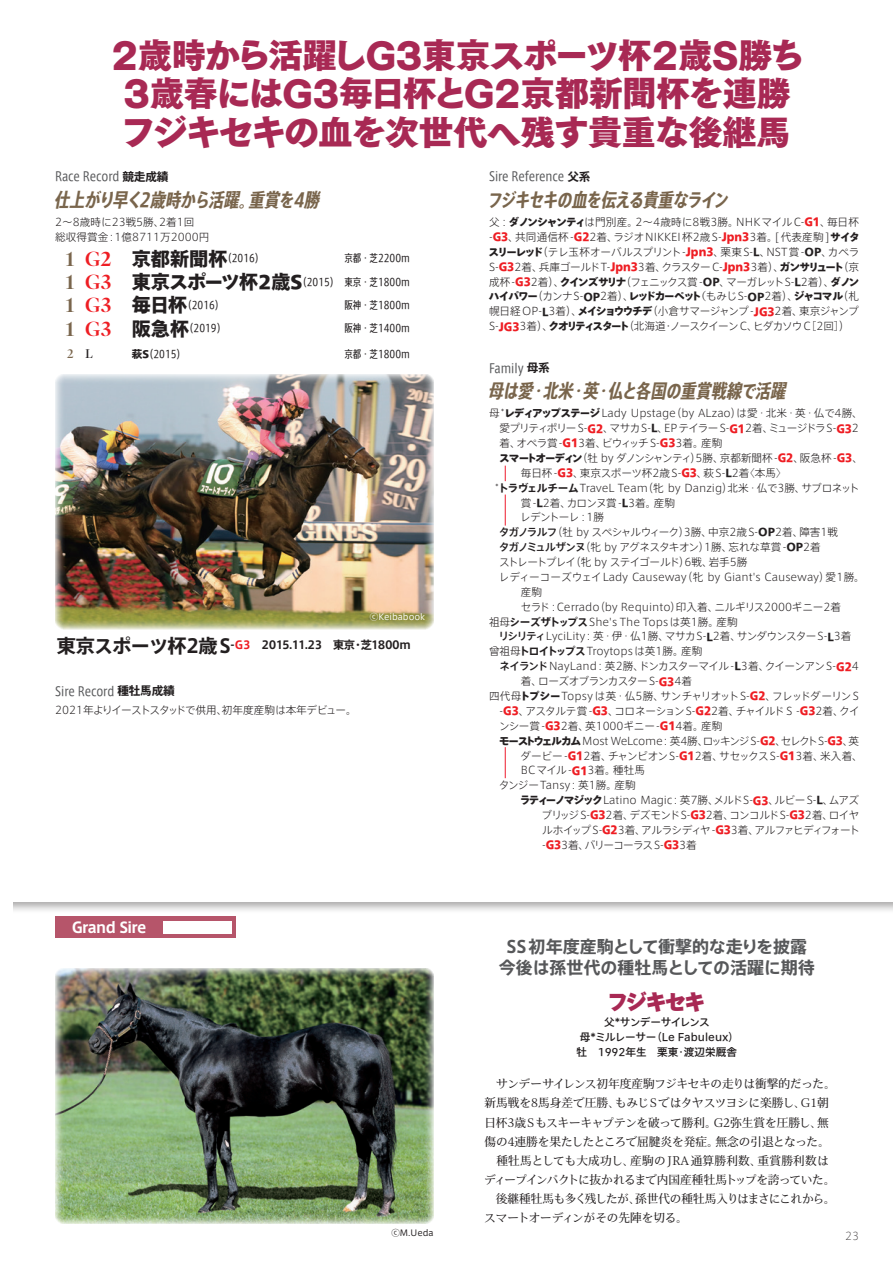
<style>
.page{position:relative;width:893px;height:1263px;background:#fff}
.page>*{position:absolute;margin:0;border:0;box-sizing:border-box;transform-origin:0 0}
.t1{font:34.05px/38.2px "Tsuku Go Pro U";letter-spacing:-.01em;color:#a82954}
.t2{font:21.3px "Tazugane Gothic Std N X Black";letter-spacing:-.085em;color:#a82954}
.t3{font:italic 19.2px "Axis Cond Std N B";color:#79654c}
.t4{font:16.95px/21.3px "Axis Basic Pro N B";color:#57585a;text-align:center}
.t5{font:14.85px "Axis Basic Pro N B";letter-spacing:-.04em;color:#fff}
.t6{font:12.75px "Axis Cond Std N R";color:#57585a}
.t7{font:11.7px/19.2px "TP Min Std N C Md R";letter-spacing:-.01em;color:#231f20}
.t8{font:11.7px "TP Min Std N C Hi B";color:#79654c}
.t9{font:11.1px "Axis Basic Pro N B";letter-spacing:-.045em;color:#231f20}
.t10{font:10.65px/14.9px "Axis Basic Pro N L";letter-spacing:-.015em;color:#231f20;text-align:justify}
.t11{font:10.65px/23.4px "Axis Cond Std N R";color:#231f20;text-align:justify}
.t12{font:10.65px "Axis Basic Pro N L";letter-spacing:-.05em;color:#231f20}
.t13{font:10.65px "Axis Basic Pro N L";letter-spacing:-.055em;color:#231f20}
.t14{font:10.65px/14.9px "Tokyo City Font Std N M";color:#231f20;text-align:center}
.t15{font:10.65px "Axis Basic Pro N L";letter-spacing:-.07em;color:#231f20}
.t16{font:10.65px "Axis Basic Pro N L";letter-spacing:-.09em;color:#231f20}
.t17{font:10.65px "Axis Basic Pro N L";letter-spacing:-.045em;color:#231f20}
.t18{font:10.65px "Axis Basic Pro N L";letter-spacing:-.065em;color:#231f20}
.t19{font:10.65px "Axis Basic Pro N L";letter-spacing:-.075em;color:#231f20}
.t20{font:10.65px "Axis Basic Pro N EL";color:#231f20}
.t21{font:8.55px "Axis Basic Pro N R";color:#fff}
.t22{font:8.55px "Axis Basic Pro N R";color:#231f20}
.s1{font-family:"Axis Basic Pro N B";font-size:11.7px;color:#231f20}
.s2{font-family:"Tazugane Gothic Std N";font-weight:900}
.s3{font-family:"Tazugane Gothic Std N";font-weight:900;font-size:11.7px;color:#ee1d23}
.s4{font-family:"Tazugane Gothic Std N";font-weight:800;font-size:11.1px}
.s5{font-family:"TP Min Std N C Hi H";font-size:19.2px;color:#79654c}
.s6{font-family:"TP Min Std N C Hi H";font-size:19.2px;color:#ee1d23}
.s7{font-family:"Tazugane Gothic Std N";font-weight:900;font-size:19.2px}
.s8{color:#231f20}
.s9{font-size:19.2px}
.s10{color:#ee1d23}
.s11{font-family:"Axis Basic Pro N B"}
.s12{font-family:"Axis Basic Pro N M"}
</style>
<div class="page">
<div style="left:0;top:886px;width:893px;height:28px;background:#231f20;opacity:.4"></div>
<div style="left:0;top:890px;width:893px;height:12px;background:#fff"></div>
<div style="left:0;top:870px;width:893px;height:26px;background:#fff"></div>
<img style="left:55px;top:374px;width:379px;height:255px">
<svg style="left:505px;top:466px;width:1px;height:15px"></svg>
<hr style="left:505px;top:494px;width:1px;height:32px;background:#ee1b2d">
<hr style="left:505px;top:747px;width:1px;height:31px;background:#ee1b2d">
<div style="left:55px;top:916px;width:181px;height:22px;background:#b6556a"></div>
<div style="left:163px;top:921px;width:68px;height:12px;background:#fff"></div>
<img style="left:55px;top:968px;width:379px;height:255px">
<div style="left:0;top:0;width:13px;height:1263px;background:#fff"></div>
<h1 class="t1" style="left:112px;top:37px;width:694px">2歳時から活躍しG3東京スポーツ杯2歳S勝ち<br>3歳春にはG3毎日杯とG2京都新聞杯を連勝フジキセキの血を次世代へ残す貴重な後継馬</h1>
<p class="t6" style="left:55px;top:168px;width:115px">Race Record <span class="s1">競走成績</span></p>
<h3 class="t3" style="left:54px;top:186px;width:271px">仕上がり早く2歳時から活躍。重賞を4勝</h3>
<p class="t10" style="left:55px;top:214px;width:156px">2〜8歳時に23戦5勝、2着1回<br>総収得賞金:1億8711万2000円</p>
<p class="t6" style="left:489px;top:168px;width:103px">Sire Reference <span class="s1">父系</span></p>
<p class="t10" style="left:488px;top:214px;width:373px">父 : <span class="s2">ダノンシャンティ</span>は門別産。2〜4歳時に8戦3勝。NHKマイルC-<span class="s3">G1</span>、毎日杯-<span class="s3">G3</span>、共同通信杯-<span class="s3">G2</span>2着、ラジオNIKKEI杯2歳S-<span class="s3">Jpn3</span>3着。[代表産駒]<span class="s2">サイタスリーレッド</span>（テレ玉杯オーバルスプリント-<span class="s3">Jpn3</span>、栗東 S-<span class="s4">L</span>、NST 賞 -<span class="s4">OP</span>、カペラS-<span class="s3">G3</span>2着、兵庫ゴールドT-<span class="s3">Jpn3</span>3着、クラスターC-<span class="s3">Jpn3</span>3着）、<span class="s2">ガンサリュート</span>（京成杯 -<span class="s3">G3</span>2着）、<span class="s2">クインズサリナ</span>（フェニックス賞 -<span class="s4">OP</span>、マーガレットS-<span class="s4">L</span>2着）、<span class="s2">ダノンハイパワー</span>（カンナS-<span class="s4">OP</span>2着）、<span class="s2">レッドカーペット（</span>もみじS-<span class="s4">OP</span>2着）、<span class="s2">ジャコマル</span>（札幌日経OP-<span class="s4">L</span>3着）、<span class="s2">メイショウウチデ</span>（小倉サマージャンプ -<span class="s3">JG3</span>2着、東京ジャンプS-<span class="s3">JG3</span>3着）、<span class="s2">クオリティスタート</span>（北海道・ノースクイーン C、ヒダカソウ C［2回］）</p>
<h3 class="t3" style="left:487px;top:186px;width:247px">フジキセキの血を伝える貴重なライン</h3>
<p class="t11" style="left:64px;top:246px;width:200px"><span class="s5">1</span> <span class="s6">G2</span> <span class="s7">京都新聞杯</span>（2016）</p>
<p class="t11" style="left:64px;top:246px;width:347px;text-indent:280px">京都・芝2200m <span class="s5">1</span> <span class="s6">G3</span> <span class="s7">東京スポーツ杯2歳S</span>（2015） 東京・芝1800m <span class="s5">1</span> <span class="s6">G3</span> <span class="s7">毎日杯</span>（2016）</p>
<p class="t11" style="left:344px;top:293px;width:67px">阪神・芝1800m</p>
<p class="t11" style="left:64px;top:316px;width:162px"><span class="s5">1</span> <span class="s6">G3</span> <span class="s7">阪急杯</span>（2019）</p>
<p class="t11" style="left:344px;top:316px;width:67px">阪神・芝1400m</p>
<p class="t8" style="left:67px;top:345px;width:28px">2 <span class="s8">L</span></p>
<p class="t11" style="left:132px;top:342px;width:54px"><span class="s2">萩S</span>（2015）</p>
<p class="t11" style="left:344px;top:342px;width:67px">京都・芝1800m</p>
<p class="t21" style="left:370px;top:610px;width:57px">ⓒKeibabook</p>
<p class="t9" style="left:57px;top:637px;width:355px"><span class="s9">東京スポーツ杯2歳S</span>-<span class="s10">G3</span>　2015.11.23　東京・芝1800m</p>
<p class="t6" style="left:55px;top:682px;width:121px">Sire Record <span class="s1">種牡馬成績</span></p>
<p class="t17" style="left:55px;top:702px;width:303px">2021年よりイーストスタッドで供用、初年度産駒は本年デビュー。</p>
<h3 class="t5" style="left:72px;top:916px;width:76px">Grand Sire</h3>
<p class="t6" style="left:489px;top:359px;width:62px">Family <span class="s1">母系</span></p>
<h3 class="t3" style="left:488px;top:377px;width:304px">母は愛･北米･英･仏と各国の重賞戦線で活躍</h3>
<p class="t10" style="left:489px;top:405px;width:375px">母*<span class="s2">レディアップステージ</span>Lady Upstage（by ALzao）は愛･北米･英･仏で4勝、</p>
<p class="t15" style="left:500px;top:420px;width:361px">愛プリティポリーS-<span class="s3">G2</span>、マサカS-<span class="s4">L</span>、EPテイラーS-<span class="s3">G1</span>2着、ミュージドラS-<span class="s3">G3</span>2</p>
<p class="t12" style="left:500px;top:435px;width:224px">着、オペラ賞-<span class="s3">G1</span>3着、ビウィッチS-<span class="s3">G3</span>3着。産駒</p>
<p class="t10" style="left:499px;top:450px;width:365px"><span class="s2">スマートオーディン</span>（牡 by ダノンシャンティ）5勝、京都新聞杯 -<span class="s3">G2</span>、阪急杯 -<span class="s3">G3</span>、</p>
<p class="t10" style="left:521px;top:465px;width:267px">毎日杯-<span class="s3">G3</span>、東京スポーツ杯2歳S-<span class="s3">G3</span>、萩S-<span class="s4">L</span>2着〈本馬〉</p>
<p class="t10" style="left:495px;top:480px;width:366px">*<span class="s11">トラヴェルチーム</span>TraveL Team（牝 by Danzig）北米･仏で3勝、サブロネット</p>
<p class="t12" style="left:521px;top:495px;width:156px">賞-<span class="s4">L</span>2着、カロンヌ賞-<span class="s4">L</span>3着。産駒</p>
<p class="t18" style="left:520px;top:509px;width:85px">レデントーレ : 1勝</p>
<p class="t10" style="left:499px;top:524px;width:341px"><span class="s12">タガノラルフ</span>（牡 by スペシャルウィーク）3勝、中京2歳 S-<span class="s4">OP</span>2着、障害1戦</p>
<p class="t10" style="left:499px;top:539px;width:323px"><span class="s12">タガノミュルザンヌ</span>（牝 by アグネスタキオン）1勝、忘れな草賞 -<span class="s4">OP</span>2着</p>
<p class="t12" style="left:499px;top:554px;width:250px">ストレートプレイ（牝 by ステイゴールド）6戦、岩手5勝</p>
<p class="t10" style="left:499px;top:569px;width:367px">レディーコーズウェイLady Causeway（牝 by Giant's Causeway）愛1勝。</p>
<p class="t10" style="left:521px;top:584px;width:23px">産駒</p>
<p class="t10" style="left:521px;top:599px;width:322px">セラド :Cerrado（by Requinto）印入着、ニルギリス2000ギニー2着</p>
<p class="t10" style="left:489px;top:613px;width:250px">祖母<span class="s11">シーズザトップス</span>She's The Topsは英1勝。産駒</p>
<p class="t10" style="left:499px;top:628px;width:354px"><span class="s12">リシリティ</span>LyciLity: 英･伊･仏1勝、マサカS-<span class="s4">L</span>2着、サンダウンスターS-<span class="s4">L</span>3着</p>
<p class="t10" style="left:489px;top:643px;width:215px">曾祖母<span class="s11">トロイトップス</span>Troytopsは英1勝。産駒</p>
<p class="t13" style="left:499px;top:658px;width:361px"><span class="s12">ネイランド</span>NayLand : 英2勝、ドンカスターマイル -<span class="s4">L</span>3着、クイーンアンS-<span class="s3">G2</span>4</p>
<p class="t18" style="left:521px;top:673px;width:173px">着、ローズオブランカスターS-<span class="s3">G3</span>4着</p>
<p class="t10" style="left:489px;top:688px;width:371px">四代母<span class="s2">トプシー</span>Topsy は英･仏5勝、サンチャリオットS-<span class="s3">G2</span>、フレッドダーリンS</p>
<p class="t13" style="left:500px;top:703px;width:362px">-<span class="s3">G3</span>、アスタルテ賞-<span class="s3">G3</span>、コロネーションS-<span class="s3">G2</span>2着、チャイルドＳ-<span class="s3">G3</span>2着、クイ</p>
<p class="t10" style="left:499px;top:718px;width:225px">ンシー賞-<span class="s3">G3</span>2着、英1000ギニー-<span class="s3">G1</span>4着。産駒</p>
<p class="t10" style="left:499px;top:732px;width:361px"><span class="s2">モーストウェルカム</span>Most WeLcome: 英4勝、ロッキンジS-<span class="s3">G2</span>、セレクトS-<span class="s3">G3</span>、英</p>
<p class="t10" style="left:520px;top:747px;width:344px">ダービー-<span class="s3">G1</span>2着、チャンピオンS-<span class="s3">G1</span>2着、サセックスS-<span class="s3">G1</span>3着、米入着、</p>
<p class="t10" style="left:521px;top:762px;width:126px">BCマイル-<span class="s3">G1</span>3着。種牡馬</p>
<p class="t10" style="left:499px;top:777px;width:138px">タンジーTansy: 英1勝。産駒</p>
<p class="t10" style="left:520px;top:792px;width:341px"><span class="s2">ラティーノマジック</span>Latino Magic: 英7勝、メルドS-<span class="s3">G3</span>、ルビーS-<span class="s4">L</span>、ムアズ</p>
<p class="t12" style="left:541px;top:807px;width:319px">ブリッジS-<span class="s3">G3</span>2着、デズモンドS-<span class="s3">G3</span>2着、コンコルドS-<span class="s3">G3</span>2着、ロイヤ</p>
<p class="t16" style="left:542px;top:822px;width:319px">ルホイップ S-<span class="s3">G2</span>3着、アルラシディヤ-<span class="s3">G3</span>3着、アルファヒディフォート</p>
<p class="t19" style="left:542px;top:837px;width:156px">-<span class="s3">G3</span>3着、バリーコーラスS-<span class="s3">G3</span>3着</p>
<h3 class="t4" style="left:499px;top:935px;width:318px">SS初年度産駒として衝撃的な走りを披露今後は孫世代の種牡馬としての活躍に期待</h3>
<h2 class="t2" style="left:607px;top:990px;width:100px">フジキセキ</h2>
<p class="t14" style="left:577px;top:1015px;width:164px">父*サンデーサイレンス<br>母*ミルレーサー（Le Fabuleux）牡　1992年生　栗東・渡辺栄厩舎</p>
<p class="t7" style="left:484px;top:1074px;width:353px">　サンデーサイレンス初年度産駒フジキセキの走りは衝撃的だった。新馬戦を8馬身差で圧勝、もみじSではタヤスツヨシに楽勝し、G1朝日杯3歳 Sもスキーキャプテンを破って勝利。G2弥生賞を圧勝し、無傷の4連勝を果たしたところで屈腱炎を発症。無念の引退となった。　種牡馬としても大成功し、産駒の JRA通算勝利数、重賞勝利数はディープインパクトに抜かれるまで内国産種牡馬トップを誇っていた。　後継種牡馬も多く残したが、孫世代の種牡馬入りはまさにこれから。スマートオーディンがその先陣を切る。</p>
<p class="t22" style="left:391px;top:1227px;width:44px">ⓒM.Ueda</p>
<p class="t20" style="left:845px;top:1228px;width:15px">23</p>
</div>
